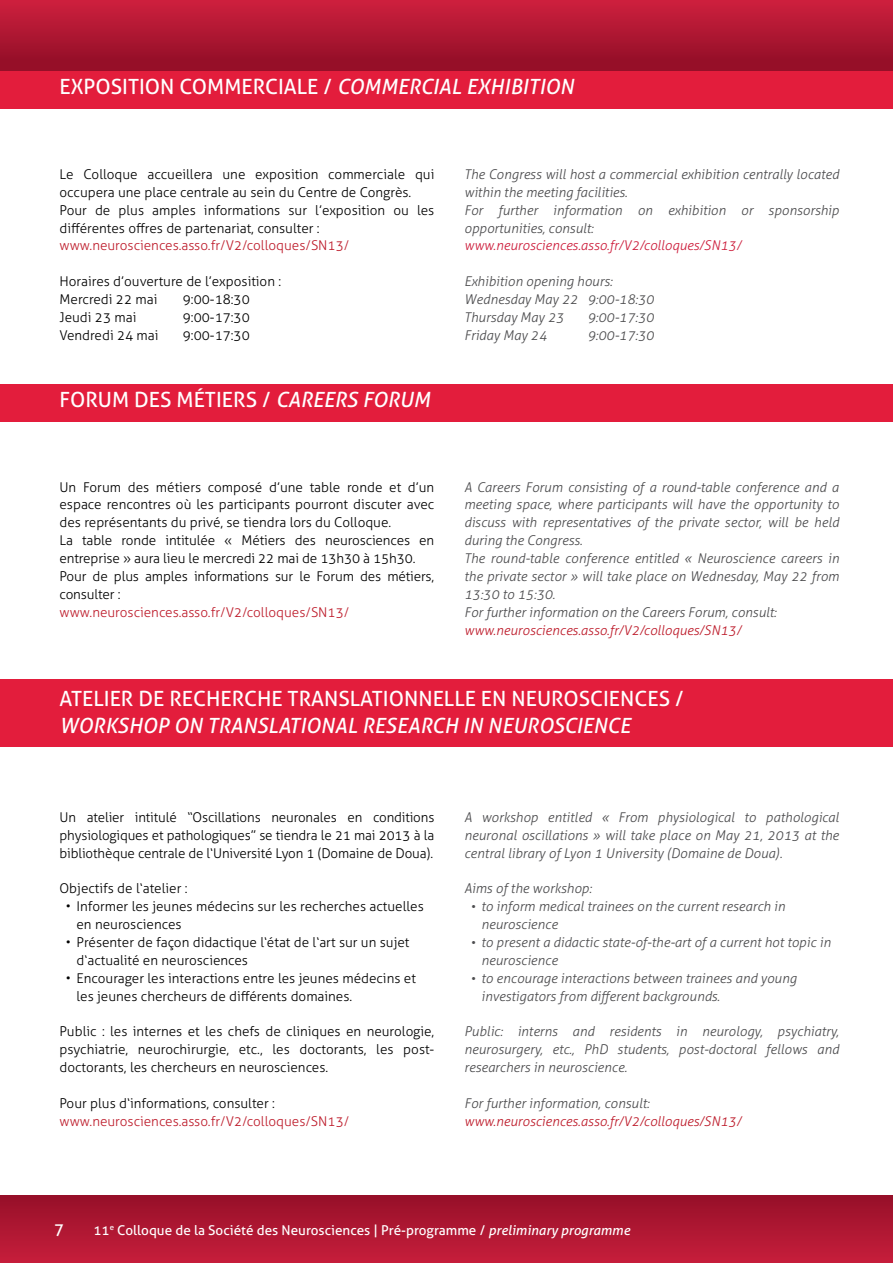
<style>
.page{position:relative;width:893px;height:1263px;background:#fff}
.page>*{position:absolute;margin:0;border:0;box-sizing:border-box;transform-origin:0 0}
.t1{font:21px "Aller";color:#fff}
.t2{font:italic 21px "Aller";color:#fff}
.t3{font:16.5px "Aller";color:#fff}
.t4{font:300 13.5px/17.9px "Aller";color:#000}
.t5{font:italic 300 13.5px/17.9px "Aller";color:#4d4d4f}
.t6{font:300 13.5px "Aller";color:#be1e2d}
.t7{font:italic 300 13.5px "Aller";color:#be1e2d}
.t8{font:13.5px "Aller";color:#fff}
.t9{font:italic 300 13.5px "Aller";color:#cd1f3d}
.s1{font-style:italic}
</style>
<div class="page">
<svg style="left:0;top:0;width:893px;height:71px;background:#ad1631"></svg>
<div style="left:0;top:71px;width:893px;height:38px;background:#e31d3c"></div>
<div style="left:0;top:384px;width:893px;height:38px;background:#e31d3c"></div>
<div style="left:0;top:1195px;width:893px;height:68px;background:linear-gradient(to bottom,#960f29,#c61e3b)"></div>
<div style="left:0;top:679px;width:893px;height:68px;background:#e31d3c"></div>
<h1 class="t1" style="left:60px;top:74px;width:516px">EXPOSITION COMMERCIALE / <span class="s1">COMMERCIAL EXHIBITION</span></h1>
<p class="t4" style="left:60px;top:165px;width:376px">Le Colloque accueillera une exposition commerciale qui occupera une place centrale au sein du Centre de Congrès.<br>Pour de plus amples informations sur l’exposition ou les différentes offres de partenariat, consulter :</p>
<p class="t6" style="left:60px;top:238px;width:291px">www.neurosciences.asso.fr/V2/colloques/SN13/</p>
<p class="t4" style="left:60px;top:272px;width:223px">Horaires d’ouverture de l’exposition :<br>Mercredi 22 mai</p>
<p class="t4" style="left:183px;top:290px;width:69px">9:00-18:30</p>
<p class="t4" style="left:60px;top:308px;width:78px">Jeudi 23 mai</p>
<p class="t4" style="left:183px;top:308px;width:69px">9:00-17:30</p>
<p class="t4" style="left:60px;top:326px;width:101px">Vendredi 24 mai</p>
<p class="t4" style="left:183px;top:326px;width:69px">9:00-17:30</p>
<h1 class="t1" style="left:60px;top:387px;width:372px">FORUM DES MÉTIERS / <span class="s1">CAREERS FORUM</span></h1>
<p class="t4" style="left:60px;top:478px;width:376px">Un Forum des métiers composé d’une table ronde et d’un espace rencontres où les participants pourront discuter avec des représentants du privé, se tiendra lors du Colloque.<br>La table ronde intitulée « Métiers des neurosciences en entreprise » aura lieu le mercredi 22 mai de 13h30 à 15h30.<br>Pour de plus amples informations sur le Forum des métiers, consulter :</p>
<p class="t6" style="left:60px;top:604px;width:291px">www.neurosciences.asso.fr/V2/colloques/SN13/</p>
<p class="t5" style="left:464px;top:165px;width:376px">The Congress will host a commercial exhibition centrally located within the meeting facilities.<br>For further information on exhibition or sponsorship opportunities, consult:</p>
<p class="t9" style="left:464px;top:238px;width:278px">www.neurosciences.asso.fr/V2/colloques/SN13/</p>
<p class="t5" style="left:464px;top:272px;width:191px">Exhibition opening hours:<br>Wednesday May 22 9:00-18:30<br>Thursday May 23</p>
<p class="t5" style="left:587px;top:308px;width:68px">9:00-17:30</p>
<p class="t5" style="left:464px;top:326px;width:84px">Friday May 24</p>
<p class="t5" style="left:587px;top:326px;width:68px">9:00-17:30</p>
<p class="t5" style="left:464px;top:478px;width:376px">A Careers Forum consisting of a round-table conference and a meeting space, where participants will have the opportunity to discuss with representatives of the private sector, will be held during the Congress.<br>The round-table conference entitled « Neuroscience careers in the private sector » will take place on Wednesday, May 22 from 13:30 to 15:30.<br>For further information on the Careers Forum, consult:</p>
<p class="t7" style="left:464px;top:622px;width:278px">www.neurosciences.asso.fr/V2/colloques/SN13/</p>
<h1 class="t1" style="left:60px;top:686px;width:626px">ATELIER DE RECHERCHE TRANSLATIONNELLE EN NEUROSCIENCES /</h1>
<h1 class="t2" style="left:60px;top:712px;width:572px">WORKSHOP ON TRANSLATIONAL RESEARCH IN NEUROSCIENCE</h1>
<p class="t4" style="left:60px;top:808px;width:376px;text-align:justify">Un atelier intitulé “Oscillations neuronales en conditions physiologiques et pathologiques” se tiendra le 21 mai 2013 à la bibliothèque centrale de l‘Université Lyon 1 (Domaine de Doua).</p>
<p class="t4" style="left:60px;top:880px;width:130px">Objectifs de l‘atelier :</p>
<p class="t4" style="left:77px;top:898px;width:349px;text-indent:-11px">• Informer les jeunes médecins sur les recherches actuelles en neurosciences</p>
<p class="t4" style="left:77px;top:933px;width:334px;text-indent:-11px">• Présenter de façon didactique l‘état de l‘art sur un sujet d‘actualité en neurosciences</p>
<p class="t4" style="left:77px;top:969px;width:341px;text-indent:-11px">• Encourager les interactions entre les jeunes médecins et les jeunes chercheurs de différents domaines.</p>
<p class="t4" style="left:60px;top:1023px;width:376px;text-align:justify">Public : les internes et les chefs de cliniques en neurologie, psychiatrie, neurochirurgie, etc., les doctorants, les post&shy;doctorants, les chercheurs en neurosciences.</p>
<p class="t4" style="left:60px;top:1094px;width:217px">Pour plus d‘informations, consulter :</p>
<p class="t6" style="left:60px;top:1113px;width:291px">www.neurosciences.asso.fr/V2/colloques/SN13/</p>
<p class="t5" style="left:464px;top:808px;width:376px;text-align:justify">A workshop entitled « From physiological to pathological neuronal oscillations » will take place on May 21, 2013 at the central library of Lyon 1 University (Domaine de Doua).</p>
<p class="t5" style="left:464px;top:880px;width:129px">Aims of the workshop:</p>
<p class="t5" style="left:481px;top:898px;width:305px;text-indent:-11px">• to inform medical trainees on the current research in neuroscience</p>
<p class="t5" style="left:481px;top:933px;width:351px;text-indent:-11px">• to present a didactic state-of-the-art of a current hot topic in neuroscience</p>
<p class="t5" style="left:481px;top:969px;width:317px;text-indent:-11px">• to encourage interactions between trainees and young investigators from different backgrounds.</p>
<p class="t5" style="left:464px;top:1023px;width:376px;text-align:justify">Public: interns and residents in neurology, psychiatry, neurosurgery, etc., PhD students, post-doctoral fellows and researchers in neuroscience.</p>
<p class="t5" style="left:464px;top:1094px;width:187px">For further information, consult:</p>
<p class="t7" style="left:464px;top:1113px;width:278px">www.neurosciences.asso.fr/V2/colloques/SN13/</p>
<p class="t3" style="left:54px;top:1219px;width:11px">7</p>
<p class="t8" style="left:94px;top:1222px;width:538px">11<sup>e</sup> Colloque de la Société des Neurosciences | Pré-programme / <span class="s1">preliminary programme</span></p>
</div>
